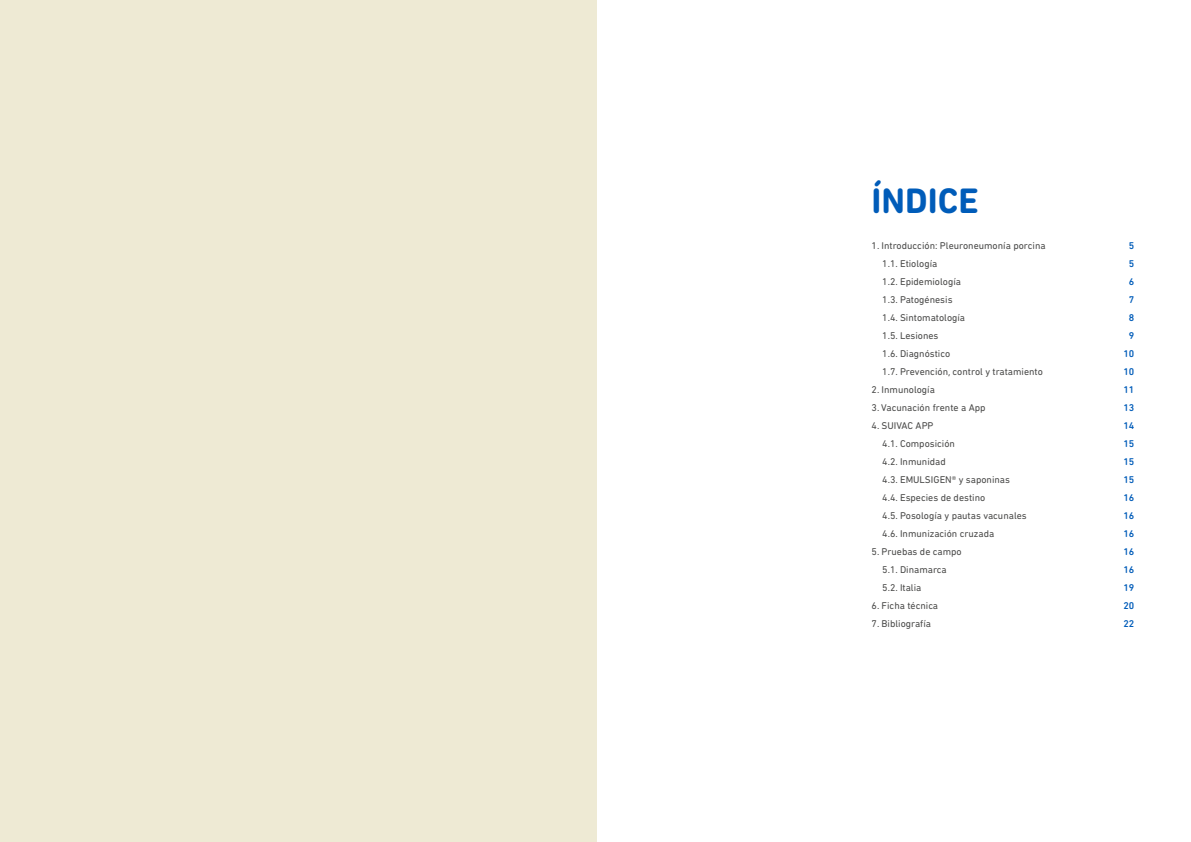
<style>
.page{position:relative;width:1191px;height:842px;background:#fff}
.page>*{position:absolute;margin:0;border:0;box-sizing:border-box;transform-origin:0 0}
.t1{font:700 36px "DIN Next Rounded LT Pro";color:#005cb9}
.t2{font:10px "DIN Next Rounded LT Pro";color:#4a4a49}
.t3{font:500 10px "DIN Next Rounded LT Pro";color:#005cb9}
</style>
<div class="page">
<div style="left:0;top:0;width:596px;height:842px;background:#eeead4"></div>
<h1 class="t1" style="left:871px;top:180px;width:109px">ÍNDICE</h1>
<p class="t2" style="left:871px;top:240px;width:175px">1. Introducción: Pleuroneumonía porcina</p>
<p class="t3" style="left:1128px;top:240px;width:7px">5</p>
<p class="t2" style="left:882px;top:258px;width:57px">1.1. Etiología</p>
<p class="t3" style="left:1128px;top:258px;width:7px">5</p>
<p class="t2" style="left:882px;top:276px;width:80px">1.2. Epidemiología</p>
<p class="t3" style="left:1128px;top:276px;width:7px">6</p>
<p class="t2" style="left:882px;top:294px;width:72px">1.3. Patogénesis</p>
<p class="t3" style="left:1128px;top:294px;width:7px">7</p>
<p class="t2" style="left:882px;top:312px;width:84px">1.4. Sintomatología</p>
<p class="t3" style="left:1128px;top:312px;width:7px">8</p>
<p class="t2" style="left:882px;top:330px;width:58px">1.5. Lesiones</p>
<p class="t3" style="left:1128px;top:330px;width:7px">9</p>
<p class="t2" style="left:882px;top:348px;width:70px">1.6. Diagnóstico</p>
<p class="t3" style="left:1123px;top:348px;width:12px">10</p>
<p class="t2" style="left:882px;top:366px;width:162px">1.7. Prevención, control y tratamiento</p>
<p class="t3" style="left:1123px;top:366px;width:12px">10</p>
<p class="t2" style="left:871px;top:384px;width:65px">2. Inmunología</p>
<p class="t3" style="left:1123px;top:384px;width:12px">11</p>
<p class="t2" style="left:871px;top:402px;width:115px">3. Vacunación frente a App</p>
<p class="t3" style="left:1123px;top:402px;width:12px">13</p>
<p class="t2" style="left:871px;top:420px;width:63px">4. SUIVAC APP</p>
<p class="t3" style="left:1123px;top:420px;width:12px">14</p>
<p class="t2" style="left:882px;top:438px;width:74px">4.1. Composición</p>
<p class="t3" style="left:1123px;top:438px;width:12px">15</p>
<p class="t2" style="left:882px;top:456px;width:65px">4.2. Inmunidad</p>
<p class="t3" style="left:1123px;top:456px;width:12px">15</p>
<p class="t2" style="left:882px;top:474px;width:129px">4.3. EMULSIGEN® y saponinas</p>
<p class="t3" style="left:1123px;top:474px;width:12px">15</p>
<p class="t2" style="left:882px;top:492px;width:105px">4.4. Especies de destino</p>
<p class="t3" style="left:1123px;top:492px;width:12px">16</p>
<p class="t2" style="left:882px;top:510px;width:146px">4.5. Posología y pautas vacunales</p>
<p class="t3" style="left:1123px;top:510px;width:12px">16</p>
<p class="t2" style="left:882px;top:528px;width:113px">4.6. Inmunización cruzada</p>
<p class="t3" style="left:1123px;top:528px;width:12px">16</p>
<p class="t2" style="left:871px;top:546px;width:92px">5. Pruebas de campo</p>
<p class="t3" style="left:1123px;top:546px;width:12px">16</p>
<p class="t2" style="left:882px;top:564px;width:66px">5.1. Dinamarca</p>
<p class="t3" style="left:1123px;top:564px;width:12px">16</p>
<p class="t2" style="left:882px;top:582px;width:41px">5.2. Italia</p>
<p class="t3" style="left:1123px;top:582px;width:12px">19</p>
<p class="t2" style="left:871px;top:600px;width:68px">6. Ficha técnica</p>
<p class="t3" style="left:1123px;top:600px;width:12px">20</p>
<p class="t2" style="left:871px;top:618px;width:61px">7. Bibliografía</p>
<p class="t3" style="left:1123px;top:618px;width:12px">22</p>
</div>
